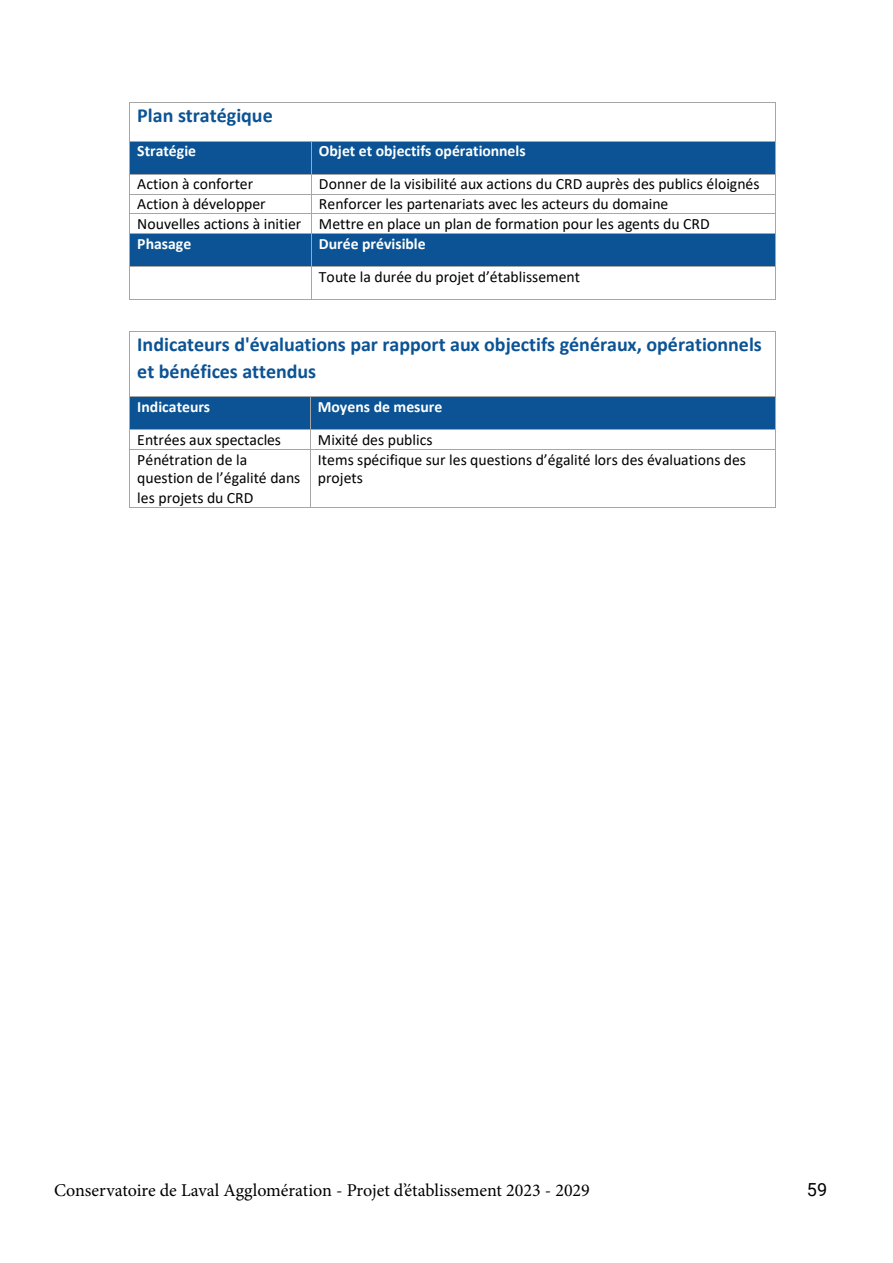
<style>
.page{position:relative;width:893px;height:1263px;background:#fff}
.page>*{position:absolute;margin:0;border:0;box-sizing:border-box;transform-origin:0 0}
.t1{font:700 19.95px/26.1px "Calibri";color:#0b5394}
.t2{font:18px "Minion Pro";color:#000}
.t3{font:18px "Roboto";color:#000}
.t4{font:15.75px/19px "Calibri";color:#000}
.t5{font:700 15.75px "Calibri";letter-spacing:-.005em;color:#fff}
</style>
<div class="page">
<hr style="left:130px;top:103px;width:645px;height:1px;background:#a6a6a6">
<hr style="left:129px;top:103px;width:1px;height:38px;background:#a6a6a6">
<hr style="left:775px;top:103px;width:1px;height:38px;background:#a6a6a6">
<div style="left:130px;top:142px;width:181px;height:32px;background:#0b5394"></div>
<div style="left:312px;top:142px;width:463px;height:32px;background:#0b5394"></div>
<hr style="left:130px;top:141px;width:181px;height:1px;background:#a6a6a6">
<hr style="left:312px;top:141px;width:463px;height:1px;background:#a6a6a6">
<hr style="left:129px;top:142px;width:1px;height:32px;background:#a6a6a6">
<hr style="left:311px;top:142px;width:1px;height:32px;background:#a6a6a6">
<hr style="left:775px;top:142px;width:1px;height:32px;background:#a6a6a6">
<hr style="left:130px;top:174px;width:181px;height:1px;background:#a6a6a6">
<hr style="left:312px;top:174px;width:463px;height:1px;background:#a6a6a6">
<hr style="left:130px;top:194px;width:181px;height:1px;background:#a6a6a6">
<hr style="left:312px;top:194px;width:463px;height:1px;background:#a6a6a6">
<hr style="left:130px;top:214px;width:181px;height:1px;background:#a6a6a6">
<hr style="left:312px;top:214px;width:463px;height:1px;background:#a6a6a6">
<div style="left:130px;top:234px;width:181px;height:32px;background:#0b5394"></div>
<div style="left:312px;top:234px;width:463px;height:32px;background:#0b5394"></div>
<svg style="left:129px;top:174px;width:1px;height:60px"></svg>
<hr style="left:130px;top:233px;width:181px;height:1px;background:#a6a6a6">
<svg style="left:311px;top:174px;width:1px;height:60px"></svg>
<hr style="left:312px;top:233px;width:463px;height:1px;background:#a6a6a6">
<svg style="left:775px;top:174px;width:1px;height:60px"></svg>
<hr style="left:129px;top:234px;width:1px;height:32px;background:#a6a6a6">
<hr style="left:311px;top:234px;width:1px;height:32px;background:#a6a6a6">
<hr style="left:775px;top:234px;width:1px;height:32px;background:#a6a6a6">
<hr style="left:130px;top:266px;width:181px;height:1px;background:#a6a6a6">
<hr style="left:312px;top:266px;width:463px;height:1px;background:#a6a6a6">
<hr style="left:129px;top:267px;width:1px;height:32px;background:#a6a6a6">
<hr style="left:130px;top:299px;width:181px;height:1px;background:#a6a6a6">
<hr style="left:311px;top:267px;width:1px;height:32px;background:#a6a6a6">
<hr style="left:312px;top:299px;width:463px;height:1px;background:#a6a6a6">
<hr style="left:775px;top:267px;width:1px;height:32px;background:#a6a6a6">
<hr style="left:130px;top:332px;width:645px;height:1px;background:#a6a6a6">
<hr style="left:129px;top:332px;width:1px;height:64px;background:#a6a6a6">
<hr style="left:775px;top:332px;width:1px;height:64px;background:#a6a6a6">
<div style="left:130px;top:397px;width:180px;height:32px;background:#0b5394"></div>
<div style="left:311px;top:397px;width:464px;height:32px;background:#0b5394"></div>
<hr style="left:130px;top:396px;width:180px;height:1px;background:#a6a6a6">
<hr style="left:310px;top:396px;width:465px;height:1px;background:#a6a6a6">
<hr style="left:129px;top:397px;width:1px;height:32px;background:#a6a6a6">
<hr style="left:310px;top:397px;width:1px;height:32px;background:#a6a6a6">
<hr style="left:775px;top:397px;width:1px;height:32px;background:#a6a6a6">
<hr style="left:130px;top:429px;width:180px;height:1px;background:#a6a6a6">
<hr style="left:310px;top:429px;width:465px;height:1px;background:#a6a6a6">
<svg style="left:129px;top:429px;width:1px;height:21px"></svg>
<hr style="left:130px;top:449px;width:180px;height:1px;background:#a6a6a6">
<svg style="left:310px;top:430px;width:1px;height:19px"></svg>
<hr style="left:310px;top:449px;width:465px;height:1px;background:#a6a6a6">
<svg style="left:775px;top:429px;width:1px;height:21px"></svg>
<hr style="left:129px;top:450px;width:1px;height:57px;background:#a6a6a6">
<hr style="left:130px;top:507px;width:180px;height:1px;background:#a6a6a6">
<hr style="left:310px;top:450px;width:1px;height:57px;background:#a6a6a6">
<hr style="left:310px;top:507px;width:465px;height:1px;background:#a6a6a6">
<hr style="left:775px;top:450px;width:1px;height:57px;background:#a6a6a6">
<p class="t1" style="left:137px;top:103px;width:137px">Plan stratégique</p>
<p class="t5" style="left:137px;top:140px;width:60px">Stratégie</p>
<p class="t5" style="left:319px;top:140px;width:208px">Objet et objectifs opérationnels</p>
<p class="t4" style="left:137px;top:174px;width:117px">Action à conforter</p>
<p class="t4" style="left:319px;top:174px;width:442px">Donner de la visibilité aux actions du CRD auprès des publics éloignés</p>
<p class="t4" style="left:137px;top:194px;width:130px">Action à développer</p>
<p class="t4" style="left:137px;top:194px;width:574px;line-height:19.8px;text-indent:182px">Renforcer les partenariats avec les acteurs du domaine<br>Nouvelles actions à initier Mettre en place un plan de formation pour les agents du CRD</p>
<p class="t5" style="left:137px;top:232px;width:55px">Phasage</p>
<p class="t5" style="left:319px;top:232px;width:108px">Durée prévisible</p>
<p class="t4" style="left:319px;top:266px;width:263px">Toute la durée du projet d’établissement</p>
<p class="t1" style="left:137px;top:331px;width:626px">Indicateurs d'évaluations par rapport aux objectifs généraux, opérationnels et bénéfices attendus</p>
<p class="t5" style="left:137px;top:395px;width:74px">Indicateurs</p>
<p class="t5" style="left:318px;top:395px;width:126px">Moyens de mesure</p>
<p class="t4" style="left:137px;top:429px;width:145px">Entrées aux spectacles</p>
<p class="t4" style="left:318px;top:429px;width:116px">Mixité des publics</p>
<p class="t4" style="left:137px;top:449px;width:165px">Pénétration de la question de l’égalité dans les projets du CRD</p>
<p class="t4" style="left:318px;top:449px;width:430px">Items spécifique sur les questions d’égalité lors des évaluations des projets</p>
<p class="t2" style="left:54px;top:1178px;width:537px">Conservatoire de Laval Agglomération - Projet d’établissement 2023 - 2029</p>
<p class="t3" style="left:807px;top:1177px;width:22px">59</p>
</div>
